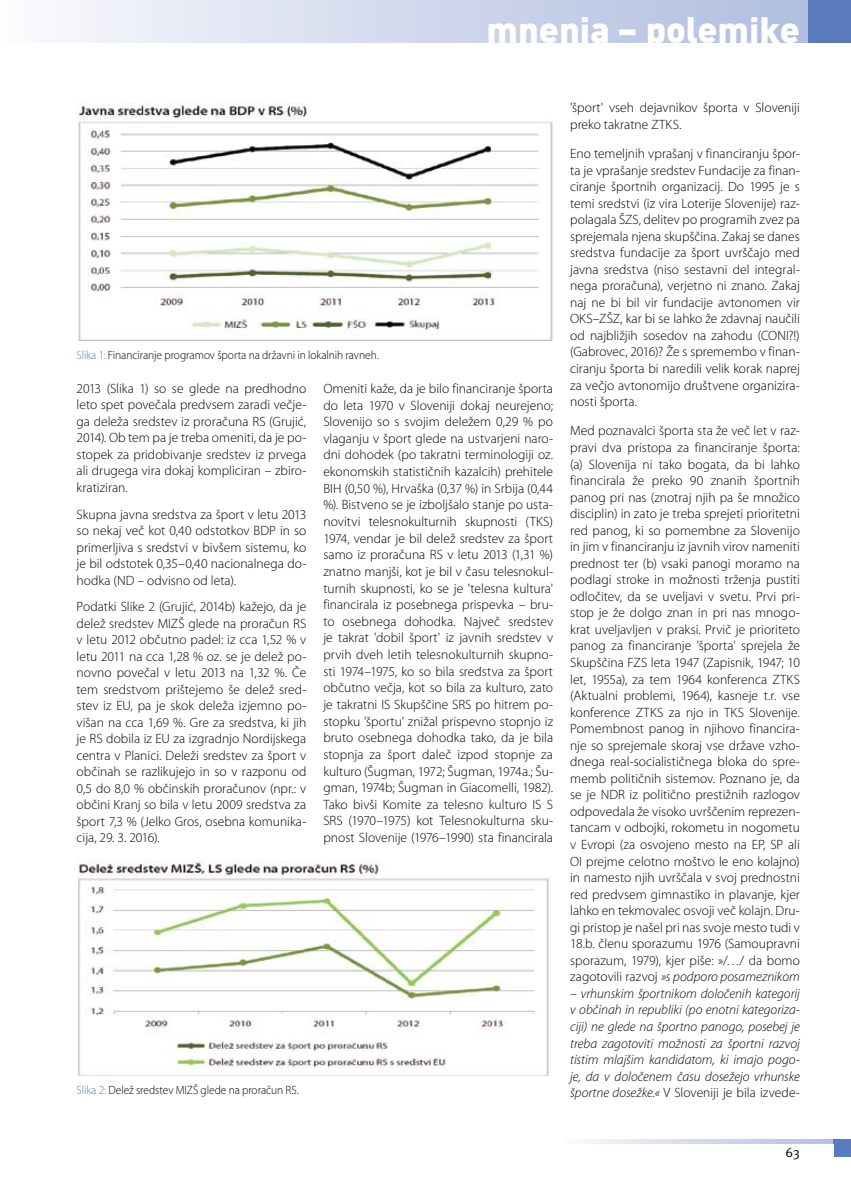
<style>
.page{position:relative;width:851px;height:1191px;background:#fff}
.page>*{position:absolute;margin:0;border:0;box-sizing:border-box;transform-origin:0 0}
.t1{font:900 36px "DINCE";color:#fff}
.t2{font:300 13.5px/16.5px "Myriad Pro";color:#000;text-align:justify}
.t3{font:italic 300 13.5px/16.5px "Myriad Pro";color:#000;text-align:justify}
.t4{font:13.5px "Meta Pro";color:#000}
.t5{font:300 12px "Myriad Pro";letter-spacing:-.005em;color:#000;scale:.95 1}
.s1{color:#597abc}
.s2{font-style:italic}
.s3{font-style:normal}
</style>
<div class="page">
<div style="left:0;top:0;width:850px;height:43px;background:linear-gradient(to right,#fafafd,#abb9dd)"></div>
<div style="left:808px;top:0;width:42px;height:43px;background:#597abc"></div>
<div style="left:561px;top:1140px;width:289px;height:17px;background:linear-gradient(to right,#fbfafd,#adbbde)"></div>
<div style="left:833px;top:1140px;width:17px;height:17px;background:#597abc"></div>
<div style="left:561px;top:1144px;width:272px;height:13px;background:#fff"></div>
<img style="left:77px;top:102px;width:476px;height:239px">
<img style="left:77px;top:860px;width:472px;height:215px">
<h1 class="t1" style="left:486px;top:5px;width:315px">mnenja – polemike</h1>
<p class="t5" style="left:77px;top:348px;width:319px"><span class="s1">Slika 1:</span> Financiranje programov športa na državni in lokalnih ravneh.</p>
<p class="t2" style="left:77px;top:380px;width:231px">2013 (Slika 1) so se glede na predhodno leto spet povečala predvsem zaradi večje&shy;ga deleža sredstev iz proračuna RS (Grujić, 2014). Ob tem pa je treba omeniti, da je po&shy;stopek za pridobivanje sredstev iz prvega ali drugega vira dokaj kompliciran – zbiro&shy;kratiziran.</p>
<p class="t2" style="left:77px;top:506px;width:231px">Skupna javna sredstva za šport v letu 2013 so nekaj več kot 0,40 odstotkov BDP in so primerljiva s sredstvi v bivšem sistemu, ko je bil odstotek 0,35–0,40 nacionalnega do&shy;hodka (ND – odvisno od leta).</p>
<p class="t2" style="left:77px;top:598px;width:231px">Podatki Slike 2 (Grujić, 2014b) kažejo, da je delež sredstev MIZŠ glede na proračun RS v letu 2012 občutno padel: iz cca 1,52 % v letu 2011 na cca 1,28 % oz. se je delež po&shy;novno povečal v letu 2013 na 1,32 %. Če tem sredstvom prištejemo še delež sred&shy;stev iz EU, pa je skok deleža izjemno po&shy;višan na cca 1,69 %. Gre za sredstva, ki jih je RS dobila iz EU za izgradnjo Nordijskega centra v Planici. Deleži sredstev za šport v občinah se razlikujejo in so v razponu od 0,5 do 8,0 % občinskih proračunov (npr.: v občini Kranj so bila v letu 2009 sredstva za šport 7,3 % (Jelko Gros, osebna komunika&shy;cija, 29. 3. 2016).</p>
<p class="t2" style="left:323px;top:380px;width:231px">Omeniti kaže, da je bilo financiranje športa do leta 1970 v Sloveniji dokaj neurejeno; Slovenijo so s svojim deležem 0,29 % po vlaganju v šport glede na ustvarjeni naro&shy;dni dohodek (po takratni terminologiji oz. ekonomskih statističnih kazalcih) prehitele BIH (0,50 %), Hrvaška (0,37 %) in Srbija (0,44 %). Bistveno se je izboljšalo stanje po usta&shy;novitvi telesnokulturnih skupnosti (TKS)<br>1974, vendar je bil delež sredstev za šport samo iz proračuna RS v letu 2013 (1,31 %) znatno manjši, kot je bil v času telesnokul&shy;turnih skupnosti, ko se je 'telesna kultura' financirala iz posebnega prispevka – bru&shy;to osebnega dohodka. Največ sredstev je takrat 'dobil šport' iz javnih sredstev v prvih dveh letih telesnokulturnih skupno&shy;sti 1974–1975, ko so bila sredstva za šport občutno večja, kot so bila za kulturo, zato je takratni IS Skupščine SRS po hitrem po&shy;stopku 'športu' znižal prispevno stopnjo iz bruto osebnega dohodka tako, da je bila stopnja za šport daleč izpod stopnje za kulturo (Šugman, 1972; Šugman, 1974a.; Šu&shy;gman, 1974b; Šugman in Giacomelli, 1982).<br>Tako bivši Komite za telesno kulturo IS S SRS (1970–1975) kot Telesnokulturna sku&shy;pnost Slovenije (1976–1990) sta financirala</p>
<p class="t5" style="left:77px;top:1083px;width:235px"><span class="s1">Slika 2:</span> Delež sredstev MIZŠ glede na proračun RS.</p>
<p class="t2" style="left:570px;top:100px;width:231px">'šport' vseh dejavnikov športa v Sloveniji preko takratne ZTKS.</p>
<p class="t2" style="left:570px;top:145px;width:231px">Eno temeljnih vprašanj v financiranju špor&shy;ta je vprašanje sredstev Fundacije za finan&shy;ciranje športnih organizacij. Do 1995 je s temi sredstvi (iz vira Loterije Slovenije) raz&shy;polagala ŠZS, delitev po programih zvez pa sprejemala njena skupščina. Zakaj se danes sredstva fundacije za šport uvrščajo med javna sredstva (niso sestavni del integral&shy;nega proračuna), verjetno ni znano. Zakaj naj ne bi bil vir fundacije avtonomen vir OKS–ZŠZ, kar bi se lahko že zdavnaj naučili od najbližjih sosedov na zahodu (CONI?!) (Gabrovec, 2016)? Že s spremembo v finan&shy;ciranju športa bi naredili velik korak naprej za večjo avtonomijo društvene organizira&shy;nosti športa.</p>
<p class="t2" style="left:570px;top:423px;width:231px">Med poznavalci športa sta že več let v raz&shy;pravi dva pristopa za financiranje športa: (a) Slovenija ni tako bogata, da bi lahko financirala že preko 90 znanih športnih panog pri nas (znotraj njih pa še množico disciplin) in zato je treba sprejeti prioritetni red panog, ki so pomembne za Slovenijo in jim v financiranju iz javnih virov nameniti prednost ter (b) vsaki panogi moramo na podlagi stroke in možnosti trženja pustiti odločitev, da se uveljavi v svetu. Prvi pri&shy;stop je že dolgo znan in pri nas mnogo&shy;krat uveljavljen v praksi. Prvič je prioriteto panog za financiranje 'športa' sprejela že Skupščina FZS leta 1947 (Zapisnik, 1947; 10 let, 1955a), za tem 1964 konferenca ZTKS (Aktualni problemi, 1964), kasneje t.r. vse konference ZTKS za njo in TKS Slovenije.<br>Pomembnost panog in njihovo financira&shy;nje so sprejemale skoraj vse države vzho&shy;dnega real-socialističnega bloka do spre&shy;memb političnih sistemov. Poznano je, da se je NDR iz politično prestižnih razlogov odpovedala že visoko uvrščenim reprezen&shy;tancam v odbojki, rokometu in nogometu v Evropi (za osvojeno mesto na EP, SP ali OI prejme celotno moštvo le eno kolajno) in namesto njih uvrščala v svoj prednostni red predvsem gimnastiko in plavanje, kjer lahko en tekmovalec osvoji več kolajn. Dru&shy;gi pristop je našel pri nas svoje mesto tudi v 18.b. členu sporazumu 1976 (Samoupravni sporazum, 1979), kjer piše: »/…/ da bomo zagotovili razvoj <span class="s2">»s podporo posameznikom</span></p>
<p class="t3" style="left:570px;top:985px;width:231px">– vrhunskim športnikom določenih kategorij v občinah in republiki (po enotni kategoriza&shy;ciji) ne glede na športno panogo, posebej je treba zagotoviti možnosti za športni razvoj tistim mlajšim kandidatom, ki imajo pogo&shy;je, da v določenem času dosežejo vrhunske športne dosežke.« <span class="s3">V Sloveniji je bila izvede-</span></p>
<p class="t4" style="left:785px;top:1144px;width:16px">63</p>
</div>
